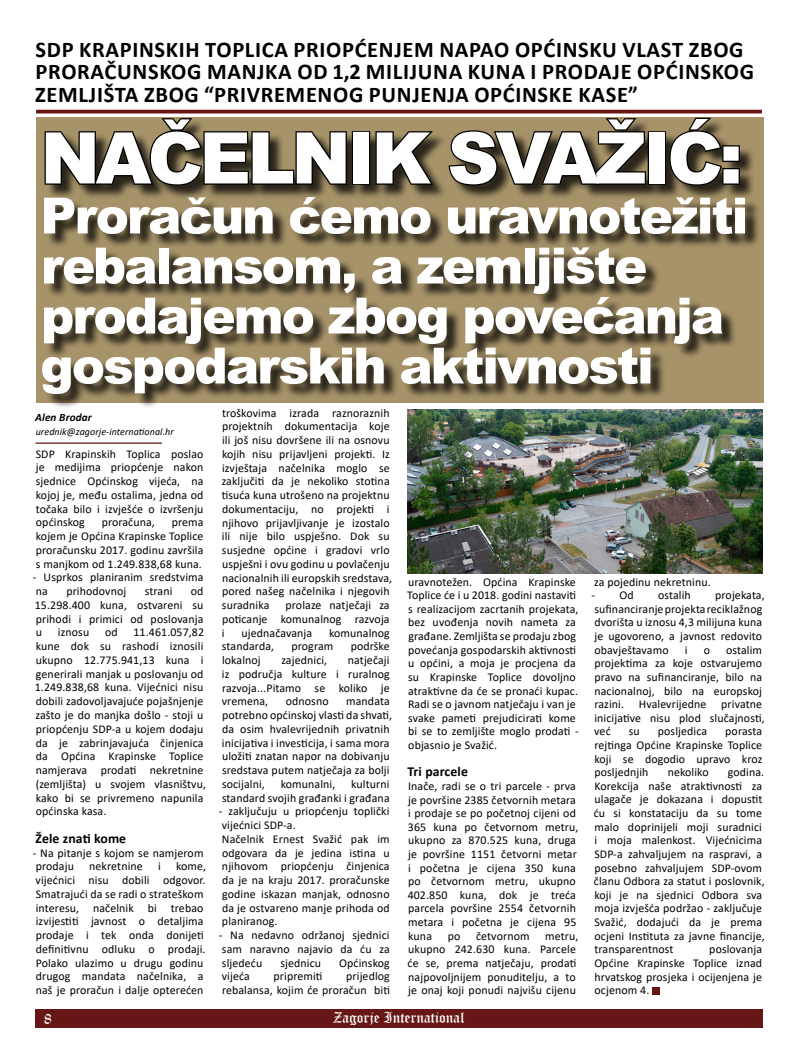
<style>
.page{position:relative;width:798px;height:1063px;background:#fff}
.page>*{position:absolute;margin:0;border:0;box-sizing:border-box;transform-origin:0 0}
.t1{font:900 71.25px "Arial";letter-spacing:-.05em;color:#fff}
.t2{font:900 50px/50px "Arial";letter-spacing:-.04em;color:#fff}
.t3{font:700 22.5px "Calibri";letter-spacing:.03em;color:#000}
.t4{font:15px "Old English Text";color:#fff}
.t5{font:700 13.75px "Calibri";letter-spacing:.01em;color:#000}
.t6{font:11.88px/13.8px "Calibri";letter-spacing:.01em;color:#000}
.t7{font:italic 700 11.25px "Calibri";letter-spacing:.01em;color:#000}
.t8{font:italic 10px "Calibri";letter-spacing:.01em;color:#000}
</style>
<div class="page">
<div style="left:35px;top:1009px;width:727px;height:19px;background:#661615"></div>
<hr style="left:36px;top:110px;width:725px;height:3px;background:#661615">
<div style="left:44px;top:120px;width:716px;height:289px;background:#000;opacity:.75"></div>
<svg style="left:43px;top:117px;width:305px;height:70px;background:#5c5139"></svg>
<div style="left:352px;top:131px;width:18px;height:54px;border:2px solid #000"></div>
<svg style="left:374px;top:130px;width:62px;height:56px;background:#48402d"></svg>
<svg style="left:447px;top:117px;width:200px;height:70px;background:#594e37"></svg>
<div style="left:647px;top:131px;width:18px;height:54px;border:2px solid #000"></div>
<svg style="left:668px;top:117px;width:72px;height:70px;background:#594e38"></svg>
<hr style="left:35px;top:443px;width:127px;height:1px;background:#661615">
<div style="left:652px;top:987px;width:7px;height:7px;background:#661615"></div>
<img style="left:407px;top:409px;width:355px;height:164px">
<h3 class="t3" style="left:36px;top:33px;width:70px">SDP KRAPINSKIH</h3>
<h3 class="t3" style="left:205px;top:33px;width:24px">TOPLICA</h3>
<h3 class="t3" style="left:293px;top:33px;width:14px">PRIOPĆENJEM</h3>
<h3 class="t3" style="left:439px;top:33px;width:15px">NAPAO</h3>
<h3 class="t3" style="left:515px;top:33px;width:14px">OPĆINSKU</h3>
<h3 class="t3" style="left:622px;top:33px;width:14px">VLAST</h3>
<h3 class="t3" style="left:688px;top:33px;width:15px">ZBOG</h3>
<h3 class="t3" style="left:36px;top:56px;width:15px">PRORA</h3>
<h3 class="t3" style="left:105px;top:56px;width:28px">ČUNSKOG</h3>
<h3 class="t3" style="left:207px;top:56px;width:15px">MANJKA</h3>
<h3 class="t3" style="left:297px;top:56px;width:82px">OD 1,2 MILIJUNA</h3>
<h3 class="t3" style="left:467px;top:56px;width:15px">KUNA</h3>
<h3 class="t3" style="left:530px;top:56px;width:25px">I PRODAJE</h3>
<h3 class="t3" style="left:637px;top:56px;width:14px">OPĆINSKOG</h3>
<h3 class="t3" style="left:35px;top:78px;width:12px">ZEMLJI</h3>
<h3 class="t3" style="left:104px;top:78px;width:55px">ŠTA ZBOG</h3>
<h3 class="t3" style="left:204px;top:78px;width:25px">“PRIVREMENOG</h3>
<h3 class="t3" style="left:369px;top:78px;width:14px">PUNJENJA</h3>
<h3 class="t3" style="left:474px;top:78px;width:14px">OPĆINSKE</h3>
<h3 class="t3" style="left:578px;top:78px;width:13px">KASE</h3>
<h3 class="t3" style="left:628px;top:78px;width:11px">”</h3>
<h1 class="t1" style="left:40px;top:106px;width:703px">NAČELNIK SVAŽIĆ:</h1>
<h2 class="t2" style="left:40px;top:189px;width:709px">Proračun ćemo uravnotežiti rebalansom, a zemljište prodajemo zbog povećanja gospodarskih aktivnosti</h2>
<p class="t7" style="left:35px;top:410px;width:58px">Alen Brodar</p>
<p class="t8" style="left:36px;top:425px;width:140px">urednik@zagorje-international.hr</p>
<p class="t6" style="left:36px;top:446px;width:169px;text-align:justify">SDP Krapinskih Toplica poslao je medijima priopćenje nakon sjednice Općinskog vijeća, na kojoj je, među ostalima, jedna od točaka bilo i izvješće o izvršenju općinskog</p>
<p class="t6" style="left:221px;top:406px;width:172px">troškovima izrada raznoraznih projektnih dokumentacija koje ili još nisu dovršene ili na osnovu kojih nisu prijavljeni projekti. Iz izvještaja načelnika moglo se zaključiti da je nekoliko stotina tisuća kuna utrošeno na projektnu dokumentaciju, no projekti i njihovo prijavljivanje je izostalo ili nije bilo uspješno. Dok su susjedne općine i gradovi vrlo uspješni i ovu godinu u povlačenju nacionalnih ili europskih sredstava, pored našeg načelnika i njegovih suradnika</p>
<p class="t6" style="left:102px;top:515px;width:55px">proračuna,</p>
<p class="t6" style="left:36px;top:515px;width:169px;text-align:justify;text-indent:136px">prema kojem je Općina Krapinske Toplice proračunsku 2017. godinu završila s manjkom od 1.249.838,68 kuna.</p>
<p class="t6" style="left:33px;top:570px;width:172px">- Usprkos planiranim sredstvima na</p>
<p class="t6" style="left:407px;top:575px;width:173px">uravnotežen. Općina Krapinske<br>Toplice će i u 2018. godini nastaviti s realizacijom zacrtanih projekata, bez uvođenja novih nameta za građane. Zemljišta se prodaju zbog povećanja gospodarskih aktivnosti u općini, a moja je procjena da su Krapinske Toplice dovoljno atraktivne da će se pronaći kupac.<br>Radi se o javnom natječaju i van je svake pameti prejudicirati kome bi se to zemljište moglo prodati - objasnio je Svažić.</p>
<p class="t5" style="left:407px;top:762px;width:62px">TRI PARCELE</p>
<p class="t6" style="left:407px;top:779px;width:172px">Inače, radi se o tri parcele - prva je površine 2385 četvornih metara i prodaje se po početnoj cijeni od<br>365 kuna po četvornom metru, ukupno za 870.525 kuna, druga je površine 1151 četvorni metar i početna je cijena 350 kuna po četvornom metru, ukupno<br>402.850 kuna, dok je treća parcela površine 2554 četvornih metara i početna je cijena 95 kuna</p>
<p class="t6" style="left:594px;top:574px;width:118px">za pojedinu nekretninu.</p>
<p class="t6" style="left:591px;top:588px;width:44px">- Od</p>
<p class="t6" style="left:657px;top:588px;width:34px">ostalih</p>
<p class="t6" style="left:66px;top:584px;width:61px">prihodovnoj</p>
<p class="t6" style="left:145px;top:584px;width:29px">strani</p>
<p class="t6" style="left:35px;top:584px;width:170px;text-align:justify;text-indent:156px">od 15.298.400 kuna, ostvareni su prihodi i primici od poslovanja u</p>
<p class="t6" style="left:594px;top:588px;width:172px;text-indent:121px">projekata, sufinanciranje projekta reciklažnog dvorišta u iznosu 4,3 milijuna kuna je ugovoreno, a javnost redovito obavještavamo</p>
<p class="t6" style="left:222px;top:598px;width:169px;text-align:justify;text-indent:64px">prolaze natječaji za poticanje komunalnog razvoja i</p>
<p class="t6" style="left:58px;top:625px;width:33px">iznosu</p>
<p class="t6" style="left:105px;top:625px;width:14px">od</p>
<p class="t6" style="left:241px;top:626px;width:72px">ujednačavanja</p>
<p class="t6" style="left:329px;top:626px;width:62px">komunalnog</p>
<p class="t6" style="left:222px;top:639px;width:54px">standarda,</p>
<p class="t6" style="left:291px;top:639px;width:43px">program</p>
<p class="t6" style="left:350px;top:639px;width:40px">podrške</p>
<p class="t6" style="left:222px;top:653px;width:40px">lokalnoj</p>
<p class="t6" style="left:281px;top:653px;width:47px">zajednici,</p>
<p class="t6" style="left:35px;top:625px;width:173px;text-indent:99px">11.461.057,82 kune dok su rashodi iznosili ukupno 12.775.941,13 kuna i generirali manjak u poslovanju od<br>1.249.838,68 kuna. Vijećnici nisu dobili zadovoljavajuće pojašnjenje zašto je do manjka došlo - stoji u priopćenju SDP-a u kojem dodaju da je zabrinjavajuća činjenica da Općina Krapinske Toplice namjerava prodati nekretnine (zemljišta) u svojem vlasništvu, kako bi se privremeno napunila općinska kasa.</p>
<p class="t5" style="left:36px;top:829px;width:92px">ŽELE ZNATI KOME</p>
<p class="t6" style="left:33px;top:845px;width:172px">- Na pitanje s kojom se namjerom prodaju</p>
<p class="t6" style="left:594px;top:643px;width:172px;text-indent:132px">ostalim projektima za koje ostvarujemo pravo na sufinanciranje, bilo na nacionalnoj, bilo na europskoj razini. Hvalevrijedne privatne inicijative nisu plod slučajnosti, već</p>
<p class="t6" style="left:684px;top:643px;width:4px">i</p>
<p class="t6" style="left:703px;top:643px;width:8px">o</p>
<p class="t6" style="left:222px;top:653px;width:169px;text-align:justify;text-indent:126px">natječaji iz područja kulture i ruralnog razvoja...Pitamo se koliko je vremena,</p>
<p class="t6" style="left:222px;top:694px;width:172px;text-indent:124px">mandata potrebno općinskoj vlasti da shvati, da osim hvalevrijednih privatnih inicijativa i investicija, i sama mora uložiti znatan napor na dobivanju sredstava putem natječaja za bolji socijalni,</p>
<p class="t6" style="left:286px;top:694px;width:44px">odnosno</p>
<p class="t6" style="left:628px;top:724px;width:12px">su</p>
<p class="t6" style="left:657px;top:724px;width:51px">posljedica</p>
<p class="t6" style="left:594px;top:724px;width:169px;text-align:justify;text-indent:131px">porasta rejtinga Općine Krapinske Toplice koji se dogodio upravo kroz posljednjih</p>
<p class="t6" style="left:667px;top:765px;width:42px">nekoliko</p>
<p class="t6" style="left:593px;top:765px;width:172px;text-indent:134px">godina.<br>Korekcija naše atraktivnosti za ulagače je dokazana i dopustit ću si konstataciju da su tome malo doprinijeli moji suradnici i moja malenkost. Vijećnicima<br>SDP-a zahvaljujem na raspravi, a posebno zahvaljujem SDP-ovom članu Odbora za statut i poslovnik, koji je na sjednici Odbora sva moja izvješća podržao - zaključuje<br>Svažić, dodajući da je prema ocjeni Instituta za javne financije, transparentnost</p>
<p class="t6" style="left:222px;top:777px;width:169px;text-align:right">kulturni<br>standard svojih građanki i građana</p>
<p class="t6" style="left:219px;top:804px;width:172px">- zaključuju u priopćenju toplički vijećnici SDP-a.<br>Načelnik Ernest Svažić pak im odgovara da je jedina istina u njihovom priopćenju činjenica da je na kraju 2017. proračunske godine iskazan manjak, odnosno da je ostvareno manje prihoda od planiranog.</p>
<p class="t6" style="left:219px;top:928px;width:172px;text-align:justify">- Na nedavno održanoj sjednici sam naravno najavio da ću za sljedeću</p>
<p class="t6" style="left:280px;top:777px;width:56px">komunalni,</p>
<p class="t6" style="left:36px;top:859px;width:172px;text-indent:140px">kome, vijećnici nisu dobili odgovor.<br>Smatrajući da se radi o strateškom interesu, načelnik bi trebao izvijestiti javnost o detaljima prodaje i tek onda donijeti definitivnu odluku o prodaji.<br>Polako ulazimo u drugu godinu drugog mandata načelnika, a naš je proračun i dalje opterećen</p>
<p class="t6" style="left:89px;top:859px;width:55px">nekretnine</p>
<p class="t6" style="left:158px;top:859px;width:4px">i</p>
<p class="t6" style="left:447px;top:929px;width:14px">po</p>
<p class="t6" style="left:476px;top:929px;width:55px">četvornom</p>
<p class="t6" style="left:407px;top:929px;width:172px;text-indent:138px">metru, ukupno 242.630 kuna. Parcele će se, prema natječaju, prodati najpovoljnijem ponuditelju, a to je onaj koji ponudi najvišu cijenu</p>
<p class="t6" style="left:594px;top:942px;width:169px;text-align:justify;text-indent:115px">poslovanja Općine Krapinske Toplice iznad hrvatskog prosjeka i ocijenjena je ocjenom 4.</p>
<p class="t6" style="left:280px;top:956px;width:42px">sjednicu</p>
<p class="t6" style="left:339px;top:956px;width:52px">Općinskog</p>
<p class="t6" style="left:222px;top:969px;width:30px">vijeća</p>
<p class="t6" style="left:273px;top:969px;width:50px">pripremiti</p>
<p class="t6" style="left:222px;top:969px;width:169px;text-align:right">prijedlog<br>rebalansa, kojim će proračun biti</p>
<p class="t4" style="left:44px;top:1009px;width:9px">8</p>
<p class="t4" style="left:333px;top:1008px;width:133px">Zagorje International</p>
</div>
